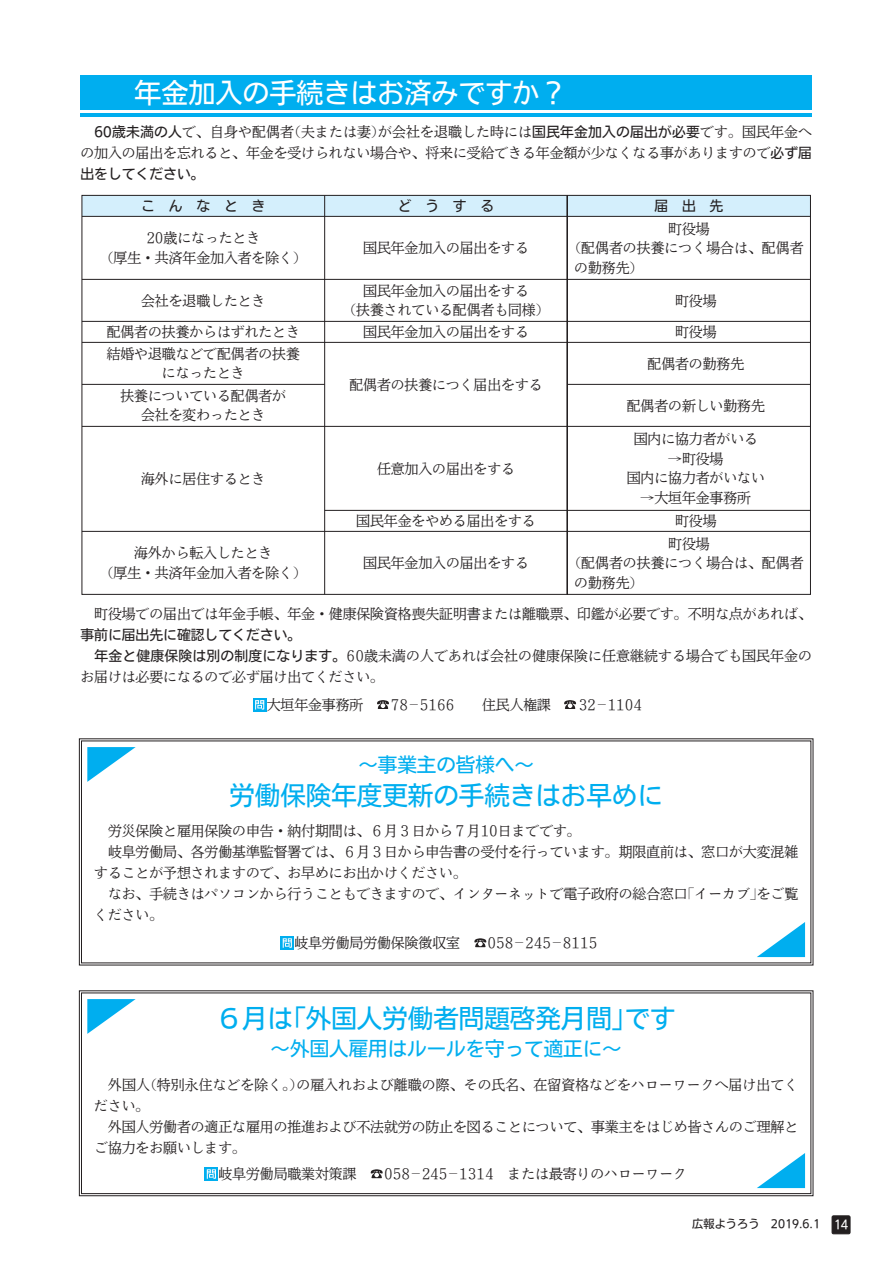
<style>
.page{position:relative;width:893px;height:1263px;background:#fff}
.page>*{position:absolute;margin:0;border:0;box-sizing:border-box;transform-origin:0 0}
.t1{font:27px "T1 FONT1558598680 109";color:#fff}
.t2{font:25.5px "T1 FONT1558598680 109";color:#00aeef}
.t3{font:19.5px "T1 FONT1558598680 109";color:#00aeef}
.t4{font:13.8px/19.5px "T1 FONT1558598680 110";color:#231f20;text-align:center}
.t5{font:13.8px "T1 FONT1558598680 109";color:#231f20}
.t6{font:13.8px "T1 FONT1558598680 110";letter-spacing:-.375em;color:#231f20}
.t7{font:11.25px "T1 FONT1558598680 109";color:#231f20}
.s1{font-family:"T1 FONT1558598680 109"}
.s2{font-size:12px;color:#fff}
</style>
<div class="page">
<div style="left:80px;top:75px;width:732px;height:42px;background:#00aeef"></div>
<div style="left:832px;top:1216px;width:18px;height:18px;background:#231f20;border-radius:2px"></div>
<div style="left:832px;top:1216px;width:18px;height:18px;border:1px solid #231f20;border-radius:2px"></div>
<div style="left:82px;top:195px;width:243px;height:21px;background:#d4effc"></div>
<div style="left:325px;top:195px;width:242px;height:21px;background:#d4effc"></div>
<div style="left:567px;top:195px;width:243px;height:21px;background:#d4effc"></div>
<hr style="left:82px;top:216px;width:728px;height:1px;background:#231f20">
<hr style="left:82px;top:279px;width:728px;height:1px;background:#231f20">
<hr style="left:82px;top:321px;width:728px;height:1px;background:#231f20">
<hr style="left:82px;top:342px;width:728px;height:1px;background:#231f20">
<hr style="left:82px;top:384px;width:243px;height:1px;background:#231f20">
<hr style="left:567px;top:384px;width:243px;height:1px;background:#231f20">
<hr style="left:82px;top:426px;width:728px;height:1px;background:#231f20">
<hr style="left:325px;top:510px;width:485px;height:1px;background:#231f20">
<hr style="left:82px;top:531px;width:728px;height:1px;background:#231f20">
<hr style="left:324px;top:195px;width:1px;height:399px;background:#231f20">
<hr style="left:567px;top:195px;width:1px;height:399px;background:#231f20">
<svg style="left:79px;top:738px;width:734px;height:227px"></svg>
<svg style="left:79px;top:990px;width:734px;height:206px"></svg>
<svg style="left:205px;top:1167px;width:13px;height:14px"></svg>
<svg style="left:207px;top:1169px;width:9px;height:10px"></svg>
<svg style="left:371px;top:1169px;width:12px;height:9px"></svg>
<svg style="left:281px;top:936px;width:13px;height:14px"></svg>
<svg style="left:283px;top:938px;width:9px;height:10px"></svg>
<svg style="left:474px;top:938px;width:12px;height:9px"></svg>
<svg style="left:87px;top:747px;width:49px;height:35px"></svg>
<svg style="left:87px;top:999px;width:49px;height:35px"></svg>
<svg style="left:757px;top:922px;width:48px;height:35px"></svg>
<svg style="left:757px;top:1153px;width:48px;height:35px"></svg>
<hr style="left:80px;top:110px;width:732px;height:3px;background:#fff">
<svg style="left:253px;top:698px;width:13px;height:13px"></svg>
<svg style="left:255px;top:700px;width:9px;height:10px"></svg>
<svg style="left:377px;top:700px;width:12px;height:9px"></svg>
<svg style="left:564px;top:700px;width:12px;height:9px"></svg>
<h1 class="t1" style="left:134px;top:79px;width:433px">年金加入の手続きはお済みですか？</h1>
<p class="t4" style="left:80px;top:121px;width:733px;line-height:21px;text-align:right"><span class="s1">60歳未満の人</span>で、自身や配偶者（夫または妻）が会社を退職した時には<span class="s1">国民年金加入の届出が必要</span>です。国民年金への加入の届出を忘れると、年金を受けられない場合や、将来に受給できる年金額が少なくなる事がありますので<span class="s1">必ず届</span></p>
<p class="t5" style="left:80px;top:167px;width:126px">出をしてください。</p>
<p class="t5" style="left:141px;top:199px;width:126px">こんなとき</p>
<p class="t5" style="left:398px;top:199px;width:98px">どうする</p>
<p class="t5" style="left:654px;top:199px;width:70px">届出先</p>
<p class="t4" style="left:100px;top:229px;width:208px">20歳になったとき<br>（厚生・共済年金加入者を除く）</p>
<p class="t4" style="left:363px;top:239px;width:167px">国民年金加入の届出をする</p>
<p class="t4" style="left:668px;top:219px;width:43px">町役場</p>
<p class="t4" style="left:567px;top:239px;width:238px">（配偶者の扶養につく場合は、配偶者</p>
<p class="t4" style="left:574px;top:258px;width:70px">の勤務先）</p>
<p class="t4" style="left:141px;top:291px;width:126px">会社を退職したとき</p>
<p class="t4" style="left:342px;top:281px;width:208px">国民年金加入の届出をする<br>（扶養されている配偶者も同様）</p>
<p class="t4" style="left:675px;top:291px;width:43px">町役場</p>
<p class="t4" style="left:107px;top:323px;width:195px">配偶者の扶養からはずれたとき</p>
<p class="t4" style="left:363px;top:323px;width:167px">国民年金加入の届出をする</p>
<p class="t4" style="left:675px;top:323px;width:43px">町役場</p>
<p class="t4" style="left:107px;top:344px;width:195px">結婚や退職などで配偶者の扶養になったとき</p>
<p class="t4" style="left:349px;top:375px;width:195px">配偶者の扶養につく届出をする</p>
<p class="t4" style="left:647px;top:354px;width:98px">配偶者の勤務先</p>
<p class="t4" style="left:120px;top:386px;width:167px">扶養についている配偶者が会社を変わったとき</p>
<p class="t4" style="left:627px;top:396px;width:139px">配偶者の新しい勤務先</p>
<p class="t4" style="left:141px;top:470px;width:126px">海外に居住するとき</p>
<p class="t4" style="left:377px;top:459px;width:139px">任意加入の届出をする</p>
<p class="t4" style="left:634px;top:430px;width:126px">国内に協力者がいる</p>
<p class="t4" style="left:627px;top:449px;width:139px">→町役場<br>国内に協力者がいない</p>
<p class="t4" style="left:641px;top:488px;width:112px">→大垣年金事務所</p>
<p class="t4" style="left:356px;top:512px;width:181px">国民年金をやめる届出をする</p>
<p class="t4" style="left:675px;top:512px;width:43px">町役場</p>
<p class="t4" style="left:668px;top:534px;width:43px">町役場</p>
<p class="t4" style="left:567px;top:554px;width:238px">（配偶者の扶養につく場合は、配偶者</p>
<p class="t4" style="left:574px;top:573px;width:70px">の勤務先）</p>
<p class="t4" style="left:94px;top:605px;width:719px">町役場での届出では年金手帳、年金・健康保険資格喪失証明書または離職票、印鑑が必要です。不明な点があれば、</p>
<p class="t5" style="left:80px;top:628px;width:222px">事前に届出先に確認してください。</p>
<p class="t4" style="left:80px;top:646px;width:733px;line-height:21px;text-align:left;text-indent:14px"><span class="s1">年金と健康保険は別の制度になります。</span>60歳未満の人であれば会社の健康保険に任意継続する場合でも国民年金のお届けは必要になるので必ず届け出てください。</p>
<p class="t4" style="left:100px;top:544px;width:208px">海外から転入したとき<br>（厚生・共済年金加入者を除く）</p>
<p class="t4" style="left:363px;top:554px;width:167px">国民年金加入の届出をする</p>
<p class="t4" style="left:267px;top:696px;width:98px">大垣年金事務所</p>
<p class="t4" style="left:391px;top:696px;width:70px">78― 5166</p>
<p class="t4" style="left:482px;top:696px;width:70px">住民人権課</p>
<p class="t4" style="left:579px;top:696px;width:70px">32― 1104</p>
<h3 class="t3" style="left:358px;top:756px;width:177px">～事業主の皆様へ～</h3>
<h2 class="t2" style="left:229px;top:783px;width:435px">労働保険年度更新の手続きはお早めに</h2>
<p class="t4" style="left:108px;top:822px;width:474px">労災保険と雇用保険の申告・納付期間は、６月３日から７月10日までです。</p>
<p class="t4" style="left:108px;top:843px;width:692px">岐阜労働局、各労働基準監督署では、６月３日から申告書の受付を行っています。期限直前は、窓口が大変混雑</p>
<p class="t4" style="left:94px;top:864px;width:374px">することが予想されますので、お早めにお出かけください。</p>
<p class="t4" style="left:108px;top:885px;width:692px">なお、手続きはパソコンから行うこともできますので、インターネットで電子政府の総合窓口「イーカブ」をご覧</p>
<p class="t4" style="left:94px;top:906px;width:70px">ください。</p>
<p class="t4" style="left:294px;top:934px;width:167px">岐阜労働局労働保険徴収室</p>
<p class="t6" style="left:488px;top:935px;width:116px">058― 245― 8115</p>
<h2 class="t2" style="left:217px;top:1006px;width:460px">６月は「外国人労働者問題啓発月間」です</h2>
<h3 class="t3" style="left:271px;top:1039px;width:352px">～外国人雇用はルールを守って適正に～</h3>
<p class="t4" style="left:94px;top:1074px;width:705px;line-height:21px;text-align:left;text-indent:14px">外国人（特別永住などを除く。）の雇入れおよび離職の際、その氏名、在留資格などをハローワークへ届け出てください。</p>
<p class="t4" style="left:94px;top:1116px;width:705px;line-height:21px;text-align:left;text-indent:14px">外国人労働者の適正な雇用の推進および不法就労の防止を図ることについて、事業主をはじめ皆さんのご理解とご協力をお願いします。</p>
<p class="t4" style="left:218px;top:1165px;width:139px">岐阜労働局職業対策課</p>
<p class="t4" style="left:384px;top:1165px;width:304px">058― 245― 1314 または最寄りのハローワーク</p>
<p class="t7" style="left:692px;top:1219px;width:162px">広報ようろう 2019.6.1 <span class="s2">14</span></p>
</div>
